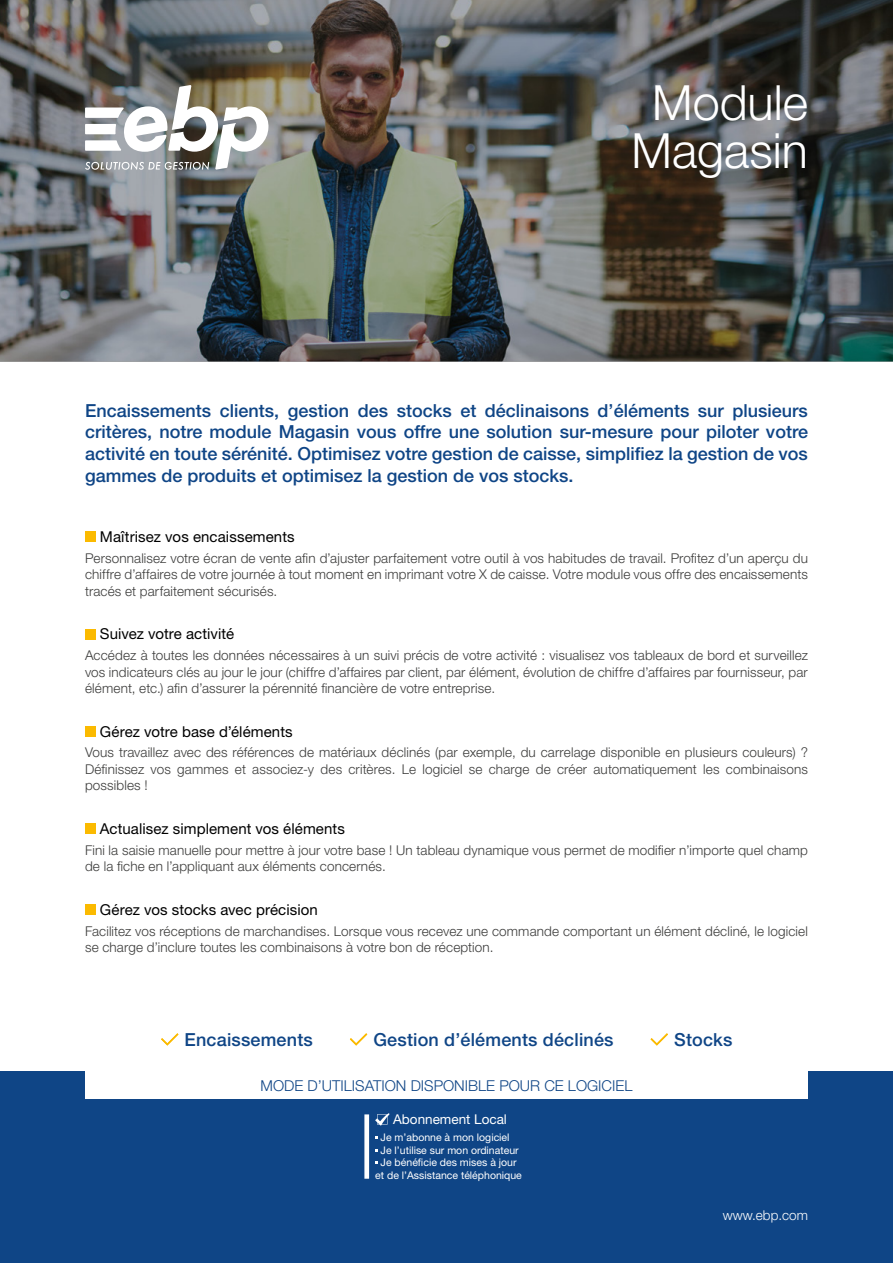
<style>
.page{position:relative;width:893px;height:1263px;background:#fff}
.page>*{position:absolute;margin:0;border:0;box-sizing:border-box;transform-origin:0 0}
.t1{font:300 48.6px/48.6px "Helvetica Neue LT Std";color:#fff;text-align:center}
.t2{font:500 18px/21.6px "Helvetica Neue LT Std";color:#0f4586;text-align:justify}
.t3{font:15px "Helvetica Neue LT Std";letter-spacing:.005em;color:#000}
.t4{font:300 15px "Helvetica Neue LT Std";color:#0f4586}
.t5{font:300 13.5px/16.5px "Helvetica Neue LT Std";letter-spacing:.01em;color:#3c3c3b;text-align:justify}
.t6{font:13.5px "Helvetica Neue LT Std";color:#fff}
.t7{font:300 13.5px "Helvetica Neue LT Std";color:#fff}
.t8{font:10.5px "Helvetica Neue LT Std";color:#fff}
</style>
<div class="page">
<img style="left:0;top:0;width:893px;height:361px">
<div style="left:0;top:1071px;width:893px;height:192px;background:#0f4586"></div>
<svg style="left:85px;top:85px;width:183px;height:85px"></svg>
<div style="left:85px;top:531px;width:11px;height:11px;background:#fbba00"></div>
<div style="left:85px;top:629px;width:11px;height:10px;background:#fbba00"></div>
<div style="left:85px;top:726px;width:11px;height:11px;background:#fbba00"></div>
<div style="left:85px;top:823px;width:11px;height:11px;background:#fbba00"></div>
<div style="left:85px;top:904px;width:11px;height:11px;background:#fbba00"></div>
<svg style="left:161px;top:1033px;width:18px;height:12px"></svg>
<svg style="left:350px;top:1033px;width:18px;height:12px"></svg>
<svg style="left:650px;top:1033px;width:18px;height:12px"></svg>
<div style="left:85px;top:1071px;width:723px;height:28px;background:#fff"></div>
<div style="left:364px;top:1114px;width:5px;height:65px;background:#fff"></div>
<svg style="left:375px;top:1113px;width:14px;height:13px"></svg>
<h1 class="t1" style="left:631px;top:77px;width:178px">Module<br>Magasin</h1>
<p class="t2" style="left:85px;top:399px;width:724px">Encaissements clients, gestion des stocks et déclinaisons d’éléments sur plusieurs critères, notre module Magasin vous offre une solution sur-mesure pour piloter votre activité en toute sérénité. Optimisez votre gestion de caisse, simplifiez la gestion de vos gammes de produits et optimisez la gestion de vos stocks.</p>
<p class="t3" style="left:100px;top:528px;width:196px">Maîtrisez vos encaissements</p>
<p class="t5" style="left:85px;top:550px;width:724px">Personnalisez votre écran de vente afin d’ajuster parfaitement votre outil à vos habitudes de travail. Profitez d’un aperçu du chiffre d’affaires de votre journée à tout moment en imprimant votre X de caisse. Votre module vous offre des encaissements tracés et parfaitement sécurisés.</p>
<p class="t3" style="left:100px;top:625px;width:136px">Suivez votre activité</p>
<p class="t5" style="left:85px;top:647px;width:724px">Accédez à toutes les données nécessaires à un suivi précis de votre activité : visualisez vos tableaux de bord et surveillez vos indicateurs clés au jour le jour (chiffre d’affaires par client, par élément, évolution de chiffre d’affaires par fournisseur, par élément, etc.) afin d’assurer la pérennité financière de votre entreprise.</p>
<p class="t3" style="left:100px;top:722px;width:194px">Gérez votre base d’éléments</p>
<p class="t5" style="left:85px;top:744px;width:724px">Vous travaillez avec des références de matériaux déclinés (par exemple, du carrelage disponible en plusieurs couleurs) ?<br>Définissez vos gammes et associez-y des critères. Le logiciel se charge de créer automatiquement les combinaisons possibles !</p>
<p class="t3" style="left:100px;top:820px;width:246px">Actualisez simplement vos éléments</p>
<p class="t5" style="left:85px;top:841px;width:724px">Fini la saisie manuelle pour mettre à jour votre base ! Un tableau dynamique vous permet de modifier n’importe quel champ de la fiche en l’appliquant aux éléments concernés.</p>
<p class="t3" style="left:100px;top:900px;width:219px">Gérez vos stocks avec précision</p>
<p class="t5" style="left:85px;top:922px;width:724px">Facilitez vos réceptions de marchandises. Lorsque vous recevez une commande comportant un élément décliné, le logiciel se charge d’inclure toutes les combinaisons à votre bon de réception.</p>
<h2 class="t2" style="left:185px;top:1029px;width:130px">Encaissements</h2>
<h2 class="t2" style="left:373px;top:1029px;width:242px">Gestion d’éléments déclinés</h2>
<h2 class="t2" style="left:674px;top:1029px;width:60px">Stocks</h2>
<p class="t4" style="left:261px;top:1076px;width:373px">MODE D’UTILISATION DISPONIBLE POUR CE LOGICIEL</p>
<p class="t6" style="left:393px;top:1111px;width:115px">Abonnement Local</p>
<p class="t8" style="left:381px;top:1131px;width:130px">Je m’abonne à mon logiciel</p>
<p class="t8" style="left:381px;top:1143px;width:140px">Je l’utilise sur mon ordinateur</p>
<p class="t8" style="left:381px;top:1156px;width:137px">Je bénéficie des mises à jour</p>
<p class="t8" style="left:375px;top:1169px;width:148px">et de l’Assistance téléphonique</p>
<p class="t7" style="left:723px;top:1207px;width:87px">www.ebp.com</p>
</div>
